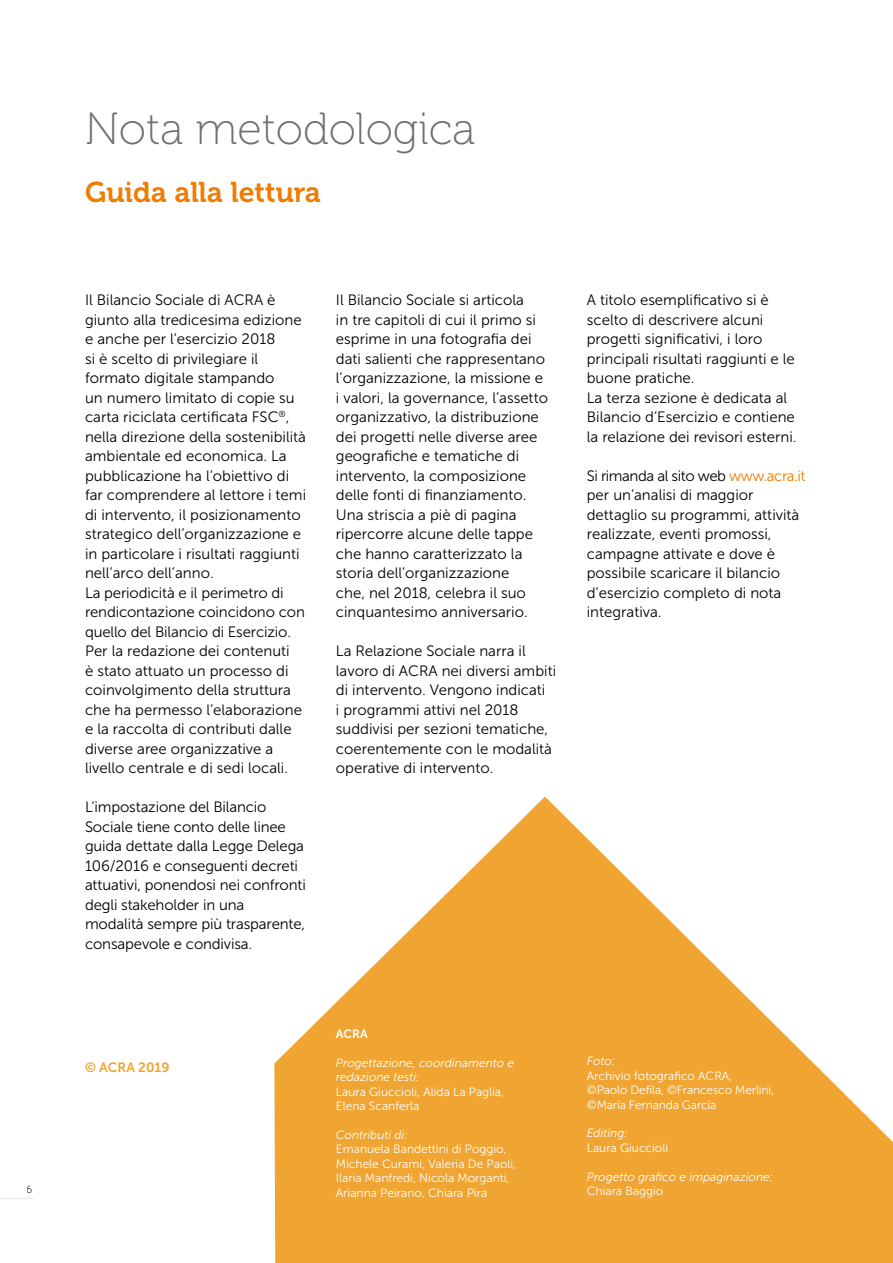
<style>
.page{position:relative;width:893px;height:1263px;background:#fff}
.page>*{position:absolute;margin:0;border:0;box-sizing:border-box;transform-origin:0 0}
.t1{font:45px "Museo 100";color:#706f6f}
.t2{font:28.5px "Museo 700";color:#ef7d00}
.t3{font:15px/19.5px "Museo Sans 300";color:#000}
.t4{font:13.5px "Museo Sans 700";color:#f0a532}
.t5{font:12px/14.4px "Museo Sans 300";color:#fff}
.t6{font:italic 12px/14.4px "Museo Sans 300";color:#fff}
.t7{font:12px "Museo Sans 700";color:#fff}
.t8{font:10.5px "Quicksand";color:#000}
.s1{color:#ef7d00}
</style>
<div class="page">
<svg style="left:274px;top:797px;width:619px;height:466px;fill:#f0a532"></svg>
<hr style="left:0;top:1198px;width:33px;height:1px;background:#ededed">
<h1 class="t1" style="left:85px;top:105px;width:392px">Nota metodologica</h1>
<h2 class="t2" style="left:85px;top:176px;width:237px">Guida alla lettura</h2>
<p class="t3" style="left:85px;top:290px;width:223px">Il Bilancio Sociale di ACRA è giunto alla tredicesima edizione e anche per l’esercizio 2018<br>si è scelto di privilegiare il formato digitale stampando<br>un numero limitato di copie su carta riciclata certificata FSC<sup>®</sup>, nella direzione della sostenibilità ambientale ed economica. La pubblicazione ha l’obiettivo di far comprendere al lettore i temi di intervento, il posizionamento strategico dell’organizzazione e in particolare i risultati raggiunti nell’arco dell’anno.<br>La periodicità e il perimetro di rendicontazione coincidono con quello del Bilancio di Esercizio.<br>Per la redazione dei contenuti<br>è stato attuato un processo di coinvolgimento della struttura che ha permesso l’elaborazione e la raccolta di contributi dalle diverse aree organizzative a livello centrale e di sedi locali.</p>
<p class="t3" style="left:85px;top:797px;width:222px">L’impostazione del Bilancio<br>Sociale tiene conto delle linee guida dettate dalla Legge Delega<br>106/2016 e conseguenti decreti attuativi, ponendosi nei confronti degli stakeholder in una modalità sempre più trasparente, consapevole e condivisa.</p>
<p class="t3" style="left:336px;top:290px;width:214px">Il Bilancio Sociale si articola<br>in tre capitoli di cui il primo si esprime in una fotografia dei dati salienti che rappresentano l’organizzazione, la missione e i valori, la governance, l’assetto organizzativo, la distribuzione dei progetti nelle diverse aree geografiche e tematiche di intervento, la composizione delle fonti di finanziamento.<br>Una striscia a piè di pagina ripercorre alcune delle tappe che hanno caratterizzato la storia dell’organizzazione<br>che, nel 2018, celebra il suo cinquantesimo anniversario.</p>
<p class="t3" style="left:336px;top:641px;width:222px">La Relazione Sociale narra il lavoro di ACRA nei diversi ambiti di intervento. Vengono indicati<br>i programmi attivi nel 2018 suddivisi per sezioni tematiche, coerentemente con le modalità operative di intervento.</p>
<p class="t3" style="left:587px;top:290px;width:211px">A titolo esemplificativo si è scelto di descrivere alcuni progetti significativi, i loro principali risultati raggiunti e le buone pratiche.<br>La terza sezione è dedicata al<br>Bilancio d’Esercizio e contiene la relazione dei revisori esterni.</p>
<p class="t3" style="left:587px;top:466px;width:220px">Si rimanda al sito web <span class="s1">www.acra.it </span>per un’analisi di maggior dettaglio su programmi, attività realizzate, eventi promossi, campagne attivate e dove è possibile scaricare il bilancio d’esercizio completo di nota integrativa.</p>
<p class="t7" style="left:336px;top:1027px;width:33px">ACRA</p>
<p class="t6" style="left:336px;top:1056px;width:180px">Progettazione, coordinamento e redazione testi:</p>
<p class="t5" style="left:336px;top:1084px;width:170px">Laura Giuccioli, Alida La Paglia,<br>Elena Scanferla</p>
<p class="t6" style="left:336px;top:1128px;width:73px">Contributi di:</p>
<p class="t5" style="left:336px;top:1142px;width:182px">Emanuela Bandettini di Poggio,<br>Michele Curami, Valeria De Paoli,<br>Ilaria Manfredi, Nicola Morganti,<br>Arianna Peirano, Chiara Pira</p>
<p class="t6" style="left:587px;top:1054px;width:30px">Foto:</p>
<p class="t5" style="left:587px;top:1068px;width:189px">Archivio fotografico ACRA, ©Paolo Defila, ©Francesco Merlini, ©María Fernanda García</p>
<p class="t6" style="left:587px;top:1126px;width:43px">Editing:</p>
<p class="t5" style="left:587px;top:1140px;width:83px">Laura Giuccioli</p>
<p class="t6" style="left:587px;top:1169px;width:188px">Progetto grafico e impaginazione:</p>
<p class="t4" style="left:85px;top:1060px;width:86px">© ACRA 2019</p>
<p class="t8" style="left:27px;top:1183px;width:8px">6</p>
<p class="t5" style="left:587px;top:1184px;width:78px">Chiara Baggio</p>
</div>
